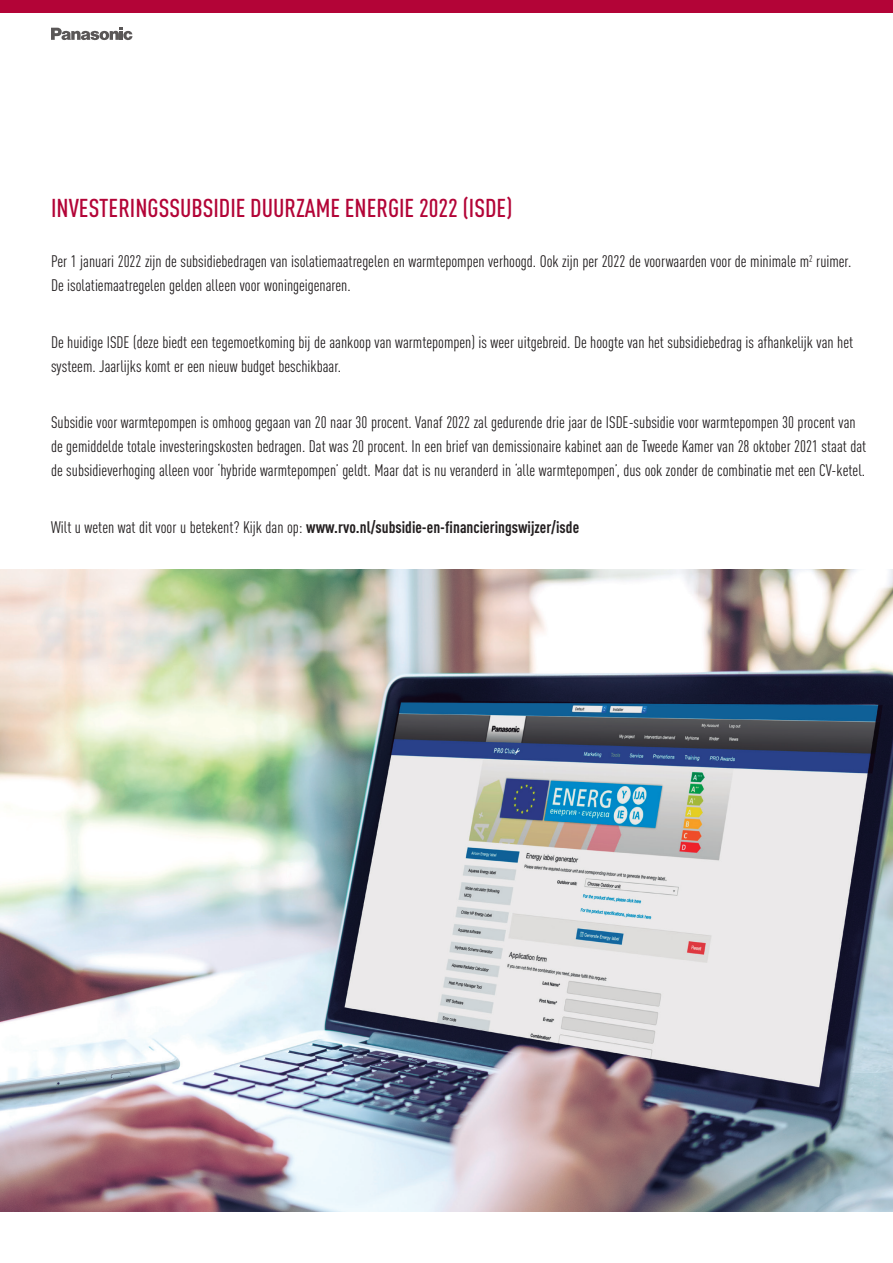
<style>
.page{position:relative;width:893px;height:1263px;background:#fff}
.page>*{position:absolute;margin:0;border:0;box-sizing:border-box;transform-origin:0 0}
._00_17_TEXT_13M_RAC{font:500 25.5px "DIN Cond";color:#b30437}
._01_17_TEXT_11R{font:16.5px/24px "DIN Cond";color:#231f20}
._01_17_TEXT_11R-2{font:700 16.5px "DIN Cond";color:#231f20}
.s1{font-weight:400}
</style>
<div class="page">
<svg style="left:51px;top:28px;width:81px;height:12px"></svg>
<div style="left:0;top:0;width:893px;height:13px;background:#b30437"></div>
<img style="left:0;top:570px;width:893px;height:642px">
<p class="_00_17_TEXT_13M_RAC" style="left:51px;top:193px;width:463px">INVESTERINGSSUBSIDIE DUURZAME ENERGIE 2022 (ISDE)</p>
<p class="_01_17_TEXT_11R" style="left:51px;top:249px;width:802px">Per 1 januari 2022 zijn de subsidiebedragen van isolatiemaatregelen en warmtepompen verhoogd. Ook zijn per 2022 de voorwaarden voor de minimale m<sup>2</sup> ruimer.<br>De isolatiemaatregelen gelden alleen voor woningeigenaren.</p>
<p class="_01_17_TEXT_11R" style="left:51px;top:330px;width:804px">De huidige ISDE (deze biedt een tegemoetkoming bij de aankoop van warmtepompen) is weer uitgebreid. De hoogte van het subsidiebedrag is afhankelijk van het systeem. Jaarlijks komt er een nieuw budget beschikbaar.</p>
<p class="_01_17_TEXT_11R" style="left:51px;top:410px;width:817px">Subsidie voor warmtepompen is omhoog gegaan van 20 naar 30 procent. Vanaf 2022 zal gedurende drie jaar de ISDE-subsidie voor warmtepompen 30 procent van de gemiddelde totale investeringskosten bedragen. Dat was 20 procent. In een brief van demissionaire kabinet aan de Tweede Kamer van 28 oktober 2021 staat dat de subsidieverhoging alleen voor ‘hybride warmtepompen’ geldt. Maar dat is nu veranderd in ‘alle warmtepompen’, dus ook zonder de combinatie met een CV-ketel.</p>
<p class="_01_17_TEXT_11R-2" style="left:51px;top:517px;width:530px"><span class="s1">Wilt u weten wat dit voor u betekent? Kijk dan op:</span> www.rvo.nl/subsidie-en-financieringswijzer/isde</p>
</div>
